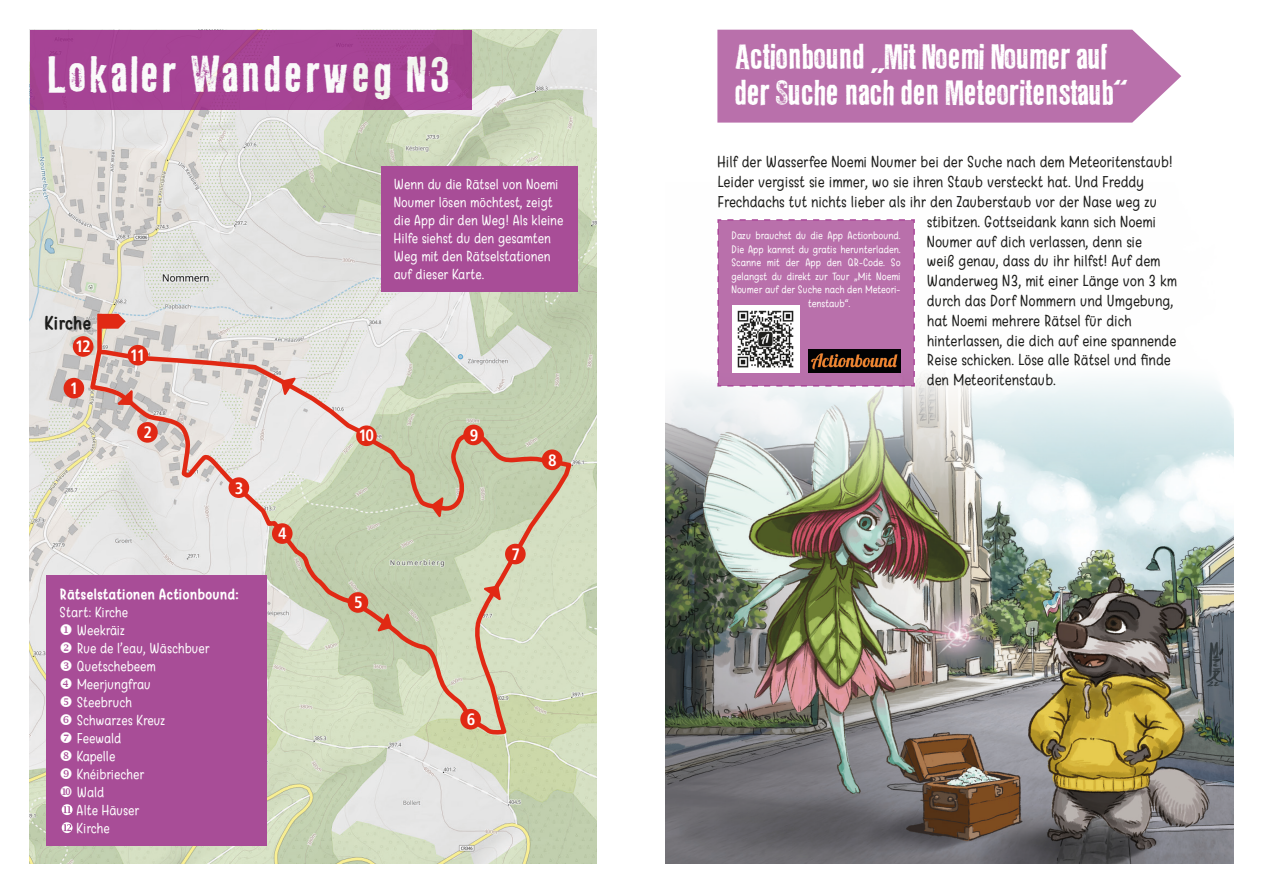
<style>
.page{position:relative;width:1263px;height:893px;background:#fff}
.page>*{position:absolute;margin:0;border:0;box-sizing:border-box;transform-origin:0 0}
.t1{font:45px "LL Rubber Grotesque";color:#fff}
.t2{font:31.5px/36px "LL Rubber Grotesque";letter-spacing:-.07em;color:#fff}
.t3{font:700 18.75px "Warung Kopi";color:#1d1d1b}
.t4{font:16.5px "Warung Kopi";color:#1d1d1b}
.t5{font:700 condensed 16.5px "Frutiger LT Std";color:#fff}
.t6{font:15px/18px "Warung Kopi";color:#fff}
.t7{font:700 15px "Warung Kopi";color:#fff}
.t8{font:11.25px "Warung Kopi";color:#fff}
</style>
<div class="page">
<img style="left:30px;top:30px;width:566px;height:833px">
<svg style="left:87px;top:347px;width:487px;height:392px;background:#d3d3bf"></svg>
<img style="left:665px;top:373px;width:568px;height:490px">
<div style="left:47px;top:576px;width:220px;height:270px;background:#a84d97"></div>
<svg style="left:62px;top:804px;width:11px;height:11px"></svg>
<svg style="left:62px;top:822px;width:11px;height:11px"></svg>
<div style="left:381px;top:166px;width:196px;height:126px;background:#a84d97"></div>
<div style="left:64px;top:378px;width:20px;height:20px;background:#e12914;border-radius:50%"></div>
<div style="left:137px;top:422px;width:21px;height:21px;background:#e12914;border-radius:50%"></div>
<div style="left:229px;top:477px;width:20px;height:21px;background:#e12914;border-radius:50%"></div>
<div style="left:272px;top:523px;width:21px;height:21px;background:#e12914;border-radius:50%"></div>
<div style="left:348px;top:592px;width:20px;height:21px;background:#e12914;border-radius:50%"></div>
<div style="left:460px;top:709px;width:21px;height:20px;background:#e12914;border-radius:50%"></div>
<div style="left:505px;top:544px;width:21px;height:20px;background:#e12914;border-radius:50%"></div>
<div style="left:542px;top:449px;width:20px;height:21px;background:#e12914;border-radius:50%"></div>
<div style="left:463px;top:425px;width:21px;height:20px;background:#e12914;border-radius:50%"></div>
<div style="left:356px;top:425px;width:21px;height:21px;background:#e12914;border-radius:50%"></div>
<svg style="left:102px;top:314px;width:24px;height:15px"></svg>
<div style="left:97px;top:314px;width:5px;height:38px;background:#e12914"></div>
<div style="left:128px;top:345px;width:20px;height:20px;background:#e12914;border-radius:50%"></div>
<div style="left:73px;top:336px;width:20px;height:21px;background:#e12914;border-radius:50%"></div>
<svg style="left:116px;top:386px;width:18px;height:21px"></svg>
<svg style="left:280px;top:376px;width:18px;height:24px"></svg>
<svg style="left:376px;top:609px;width:18px;height:24px"></svg>
<svg style="left:479px;top:584px;width:24px;height:18px"></svg>
<svg style="left:429px;top:496px;width:16px;height:26px"></svg>
<div style="left:717px;top:219px;width:199px;height:168px;background:#b970ab"></div>
<div style="left:732px;top:305px;width:67px;height:68px;background:#fff"></div>
<img style="left:737px;top:311px;width:57px;height:56px">
<img style="left:809px;top:350px;width:92px;height:23px">
<div style="left:717px;top:30px;width:464px;height:93px;background:#b970ab"></div>
<div style="left:30px;top:30px;width:441px;height:79px;background:#a64495"></div>
<h1 class="t1" style="left:47px;top:47px;width:409px">Lokaler Wanderweg N3</h1>
<p class="t3" style="left:45px;top:313px;width:48px">Kirche</p>
<p class="t5" style="left:75px;top:337px;width:17px">12</p>
<p class="t5" style="left:70px;top:378px;width:10px">1</p>
<p class="t5" style="left:130px;top:345px;width:17px">11</p>
<p class="t5" style="left:144px;top:423px;width:10px">2</p>
<p class="t5" style="left:235px;top:478px;width:10px">3</p>
<p class="t7" style="left:60px;top:586px;width:181px">Rätselstationen Actionbound:</p>
<p class="t6" style="left:60px;top:603px;width:70px">Start: Kirche</p>
<p class="t6" style="left:60px;top:621px;width:67px">◆ Weekräiz</p>
<p class="t6" style="left:60px;top:639px;width:152px">❖ Rue de l’eau, Wäschbuer</p>
<p class="t6" style="left:77px;top:657px;width:81px">Quetschebeem<br>Meerjungfrau</p>
<p class="t6" style="left:77px;top:693px;width:57px">Steebruch</p>
<p class="t6" style="left:77px;top:711px;width:90px">Schwarzes Kreuz</p>
<p class="t6" style="left:77px;top:729px;width:46px">Feewald</p>
<p class="t6" style="left:77px;top:747px;width:40px">Kapelle</p>
<p class="t6" style="left:77px;top:765px;width:69px">Knéibriecher</p>
<p class="t6" style="left:77px;top:783px;width:29px">Wald</p>
<p class="t6" style="left:77px;top:801px;width:64px">Alte Häuser</p>
<p class="t6" style="left:77px;top:819px;width:35px">Kirche</p>
<p class="t5" style="left:278px;top:524px;width:10px">4</p>
<p class="t6" style="left:394px;top:175px;width:171px">Wenn du die Rätsel von Noemi<br>Noumer lösen möchtest, zeigt die App dir den Weg! Als kleine<br>Hilfe siehst du den gesamten<br>Weg mit den Rätselstationen auf dieser Karte.</p>
<p class="t5" style="left:358px;top:426px;width:17px">10</p>
<p class="t5" style="left:470px;top:425px;width:10px">9</p>
<p class="t5" style="left:354px;top:593px;width:10px">5</p>
<p class="t5" style="left:548px;top:450px;width:10px">8</p>
<p class="t5" style="left:511px;top:544px;width:10px">7</p>
<p class="t5" style="left:467px;top:710px;width:10px">6</p>
<p class="t2" style="left:734px;top:39px;width:396px">Actionbound „Mit Noemi Noumer auf der Suche nach den Meteoritenstaub“</p>
<p class="t4" style="left:717px;top:153px;width:457px">Hilf der Wasserfee Noemi Noumer bei der Suche nach dem Meteoritenstaub!</p>
<p class="t4" style="left:717px;top:173px;width:428px">Leider vergisst sie immer, wo sie ihren Staub versteckt hat. Und Freddy</p>
<p class="t4" style="left:717px;top:193px;width:441px">Frechdachs tut nichts lieber als ihr den Zauberstaub vor der Nase weg zu</p>
<p class="t4" style="left:927px;top:212px;width:231px">stibitzen. Gottseidank kann sich Noemi</p>
<p class="t4" style="left:927px;top:232px;width:217px">Noumer auf dich verlassen, denn sie</p>
<p class="t4" style="left:927px;top:252px;width:235px">weiß genau, dass du ihr hilfst! Auf dem</p>
<p class="t4" style="left:927px;top:272px;width:252px">Wanderweg N3, mit einer Länge von 3 km</p>
<p class="t4" style="left:927px;top:292px;width:248px">durch das Dorf Nommern und Umgebung,</p>
<p class="t4" style="left:927px;top:311px;width:206px">hat Noemi mehrere Rätsel für dich</p>
<p class="t4" style="left:927px;top:331px;width:251px">hinterlassen, die dich auf eine spannende</p>
<p class="t4" style="left:927px;top:351px;width:245px">Reise schicken. Löse alle Rätsel und finde</p>
<p class="t4" style="left:927px;top:371px;width:130px">den Meteoritenstaub.</p>
<p class="t8" style="left:731px;top:230px;width:171px">Dazu brauchst du die App Actionbound.</p>
<p class="t8" style="left:731px;top:243px;width:171px">Die App kannst du gratis herunterladen.</p>
<p class="t8" style="left:731px;top:257px;width:171px">Scanne mit der App den QR-Code. So</p>
<p class="t8" style="left:731px;top:270px;width:171px">gelangst du direkt zur Tour „Mit Noemi</p>
<p class="t8" style="left:731px;top:284px;width:171px">Noumer auf der Suche nach den Meteori-</p>
<p class="t8" style="left:808px;top:297px;width:44px">tenstaub“.</p>
</div>
